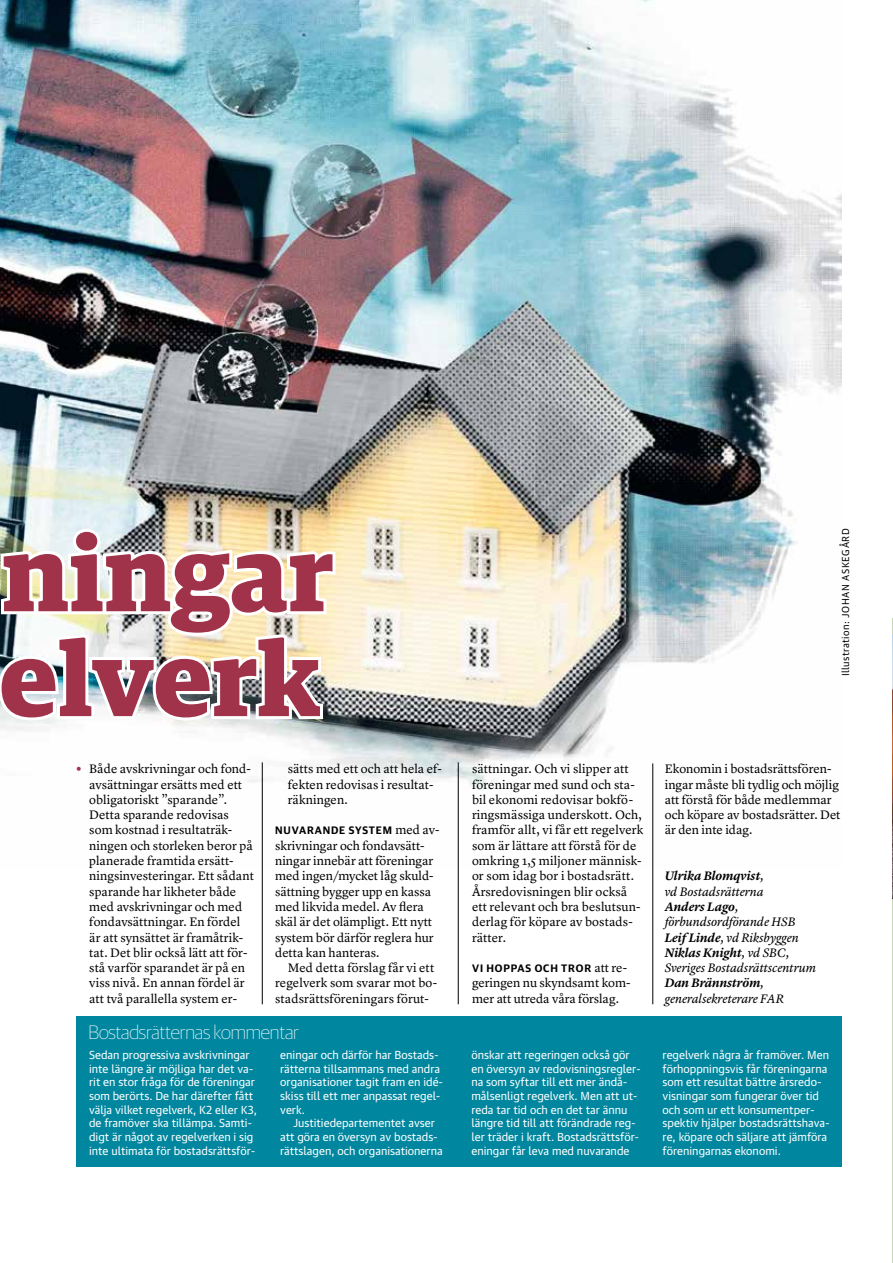
<style>
.page{position:relative;width:893px;height:1263px;background:#fff}
.page>*{position:absolute;margin:0;border:0;box-sizing:border-box;transform-origin:0 0}
.t1{font:700 105px/104.9px "Guardian Egyp";color:#a0324a}
.t2{font:100 19.5px "Guardian Sans";letter-spacing:-.01em;color:#fff}
.t3{font:12.75px/15.3px "Lyon Text";color:#000}
.t4{font:italic 12.75px/15.3px "Lyon Text";letter-spacing:-.005em;color:#000}
.t5{font:11.25px/13.6px "Guardian Text Sans";color:#fff}
.t6{font:600 10.8px "Guardian Sans";letter-spacing:.08em;color:#000}
.t7{font:9.75px "Guardian Text Sans";letter-spacing:.04em;color:#000}
.s1{font-family:"Guardian Text Sans";font-weight:900;color:#a0324a}
.s2{font-family:"Lyon Text";font-weight:400;font-size:12.75px}
.s3{font-weight:600}
</style>
<div class="page">
<hr style="left:892px;top:618px;width:1px;height:645px;background:#cad4b7">
<img style="left:0;top:0;width:842px;height:868px">
<hr style="left:458px;top:762px;width:1px;height:242px;background:#000">
<img style="left:0;top:526px;width:339px;height:218px">
<div style="left:77px;top:1017px;width:765px;height:150px;background:#00879f"></div>
<hr style="left:262px;top:762px;width:1px;height:242px;background:#000">
<hr style="left:652px;top:763px;width:1px;height:241px;background:#000">
<img style="left:892px;top:635px;width:1px;height:264px">
<h1 class="t1" style="left:0;top:512px;width:335px">ningar elverk</h1>
<p class="t3" style="left:89px;top:760px;width:166px;text-indent:-13px"><span class="s1">•</span> Både avskrivningar och fond&shy;avsättningar ersätts med ett obligatoriskt ”sparande”.<br>Detta sparande redovisas som kostnad i resultaträk&shy;ningen och storleken beror på planerade framtida ersätt&shy;ningsinvesteringar. Ett sådant sparande har likheter både med avskrivningar och med fondavsättningar. En fördel är att synsättet är framåtrik&shy;tat. Det blir också lätt att för&shy;stå varför sparandet är på en viss nivå. En annan fördel är att två parallella system er-</p>
<p class="t3" style="left:288px;top:760px;width:155px">sätts med ett och att hela ef&shy;fekten redovisas i resultat&shy;räkningen.</p>
<p class="t6" style="left:275px;top:823px;width:166px">NUVARANDE SYSTEM <span class="s2">med av-</span></p>
<p class="t3" style="left:275px;top:837px;width:160px">skrivningar och fondavsätt&shy;ningar innebär att föreningar med ingen/mycket låg skuld&shy;sättning bygger upp en kassa med likvida medel. Av flera skäl är det olämpligt. Ett nytt system bör därför reglera hur detta kan hanteras.</p>
<p class="t3" style="left:275px;top:959px;width:164px;text-indent:13px">Med detta förslag får vi ett regelverk som svarar mot bo&shy;stadsrättsföreningars förut-</p>
<h2 class="t2" style="left:88px;top:1019px;width:212px">Bostadsrätternas kommentar</h2>
<p class="t5" style="left:89px;top:1047px;width:169px">Sedan progressiva avskrivningar inte längre är möjliga har det va&shy;rit en stor fråga för de föreningar som berörts. De har därefter fått välja vilket regelverk, K2 eller K3, de framöver ska tillämpa. Samti&shy;digt är något av regelverken i sig inte ultimata för bostadsrättsför-</p>
<p class="t5" style="left:280px;top:1047px;width:165px">eningar och därför har Bostads&shy;rätterna tillsammans med andra organisationer tagit fram en idé&shy;skiss till ett mer anpassat regel&shy;verk.</p>
<p class="t5" style="left:280px;top:1115px;width:164px;text-align:center">Justitiedepartementet avser<br>att göra en översyn av bostads&shy;rättslagen, och organisationerna</p>
<p class="t7" style="left:838px;top:676px;width:148px;rotate:-90deg">Illustration: Jo han Askegård</p>
<p class="t3" style="left:472px;top:760px;width:173px">sättningar. Och vi slipper att föreningar med sund och sta&shy;bil ekonomi redovisar bokfö&shy;ringsmässiga underskott. Och, framför allt, vi får ett regelverk som är lättare att förstå för de omkring 1,5 miljoner människ&shy;or som idag bor i bostadsrätt.<br>Årsredovisningen blir också ett relevant och bra beslutsun&shy;derlag för köpare av bostads&shy;rätter.</p>
<p class="t6" style="left:472px;top:960px;width:156px">VI HOPPAS OCH TROR <span class="s2">att re-</span></p>
<p class="t3" style="left:472px;top:974px;width:160px">geringen nu skyndsamt kom&shy;mer att utreda våra förslag.</p>
<p class="t3" style="left:665px;top:760px;width:177px">Ekonomin i bostadsrättsfören&shy;ingar måste bli tydlig och möjlig att förstå för både medlemmar och köpare av bostadsrätter. Det är den inte idag.</p>
<p class="t4" style="left:665px;top:867px;width:153px"><span class="s3">Ulrika Blomqvist</span>,<br>vd Bostadsrätterna<br><span class="s3">Anders Lago</span>, förbundsordförande HSB<br><span class="s3">Leif Linde</span>, vd Riksbyggen<br><span class="s3">Niklas Knight</span>, vd SBC,<br>Sveriges Bostadsrättscentrum<br><span class="s3">Dan Brännström</span>, generalsekreterare FAR</p>
<p class="t5" style="left:471px;top:1047px;width:171px">önskar att regeringen också gör en översyn av redovisningsregler&shy;na som syftar till ett mer ändå&shy;målsenligt regelverk. Men att ut&shy;reda tar tid och en det tar ännu längre tid till att förändrade reg&shy;ler träder i kraft. Bostadsrättsför&shy;eningar får leva med nuvarande</p>
<p class="t5" style="left:662px;top:1047px;width:169px">regelverk några år framöver. Men förhoppningsvis får föreningarna som ett resultat bättre årsredo&shy;visningar som fungerar över tid och som ur ett konsumentper&shy;spektiv hjälper bostadsrättshava&shy;re, köpare och säljare att jämföra föreningarnas ekonomi.</p>
</div>
